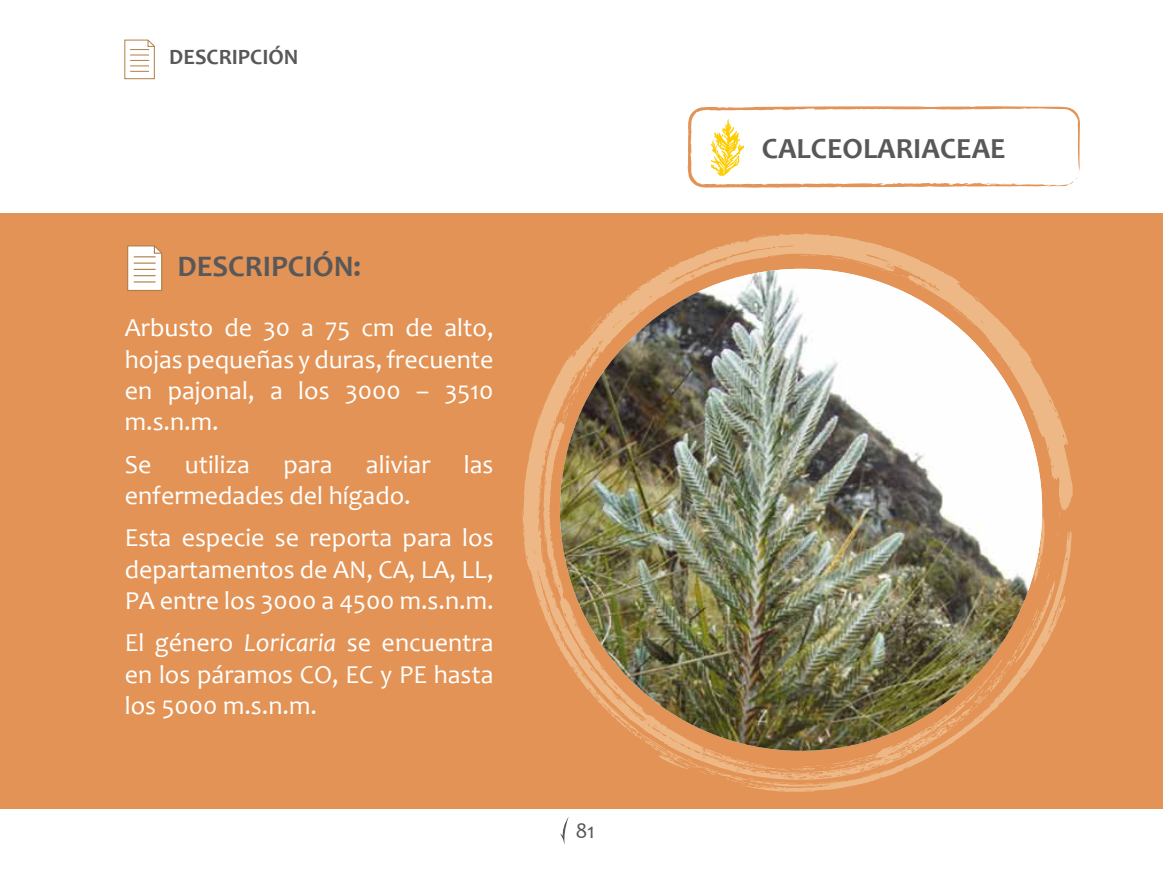
<style>
.page{position:relative;width:1163px;height:879px;background:#fff}
.page>*{position:absolute;margin:0;border:0;box-sizing:border-box;transform-origin:0 0}
.t1{font:700 30px "Candara";color:#58585a}
.t2{font:700 29.4px "Candara";color:#58585a}
.t3{font:26px/31.2px "Candara";color:#fff;text-align:justify}
.t4{font:700 22px "Candara";color:#58585a}
.t5{font:22px "Candara";color:#58585a}
.s1{font-style:italic}
</style>
<div class="page">
<div style="left:0;top:214px;width:1162px;height:595px;background:#e29355"></div>
<svg style="left:127px;top:245px;width:36px;height:46px;background:#eee1d3"></svg>
<svg style="left:124px;top:39px;width:31px;height:41px"></svg>
<svg style="left:522px;top:233px;width:550px;height:559px"></svg>
<svg style="left:560px;top:818px;width:8px;height:26px"></svg>
<img style="left:560px;top:269px;width:481px;height:482px;border-radius:241px">
<svg style="left:687px;top:106px;width:392px;height:82px"></svg>
<p class="t4" style="left:169px;top:44px;width:131px">DESCRIPCIÓN</p>
<p class="t1" style="left:177px;top:248px;width:185px">DESCRIPCIÓN:</p>
<p class="t3" style="left:125px;top:312px;width:370px">Arbusto de 30 a 75 cm de alto, hojas pequeñas y duras, frecuente en pajonal, a los 3000 – 3510 m.s.n.m.</p>
<p class="t3" style="left:125px;top:448px;width:28px">Se</p>
<p class="t3" style="left:185px;top:448px;width:67px">utiliza</p>
<p class="t3" style="left:283px;top:448px;width:51px">para</p>
<p class="t3" style="left:366px;top:448px;width:66px">aliviar</p>
<p class="t3" style="left:464px;top:448px;width:31px">las</p>
<p class="t3" style="left:125px;top:474px;width:370px;line-height:42.6px">enfermedades del hígado.<br>Esta especie se reporta para los</p>
<p class="t3" style="left:125px;top:553px;width:370px">departamentos de AN, CA, LA, LL,<br>PA entre los 3000 a 4500 m.s.n.m.</p>
<p class="t3" style="left:125px;top:627px;width:370px">El género <span class="s1">Loricaria</span> se encuentra en los páramos CO, EC y PE hasta los 5000 m.s.n.m.</p>
<p class="t5" style="left:575px;top:817px;width:21px">81</p>
<p class="t2" style="left:761px;top:130px;width:245px">CALCEOLARIACEAE</p>
</div>
